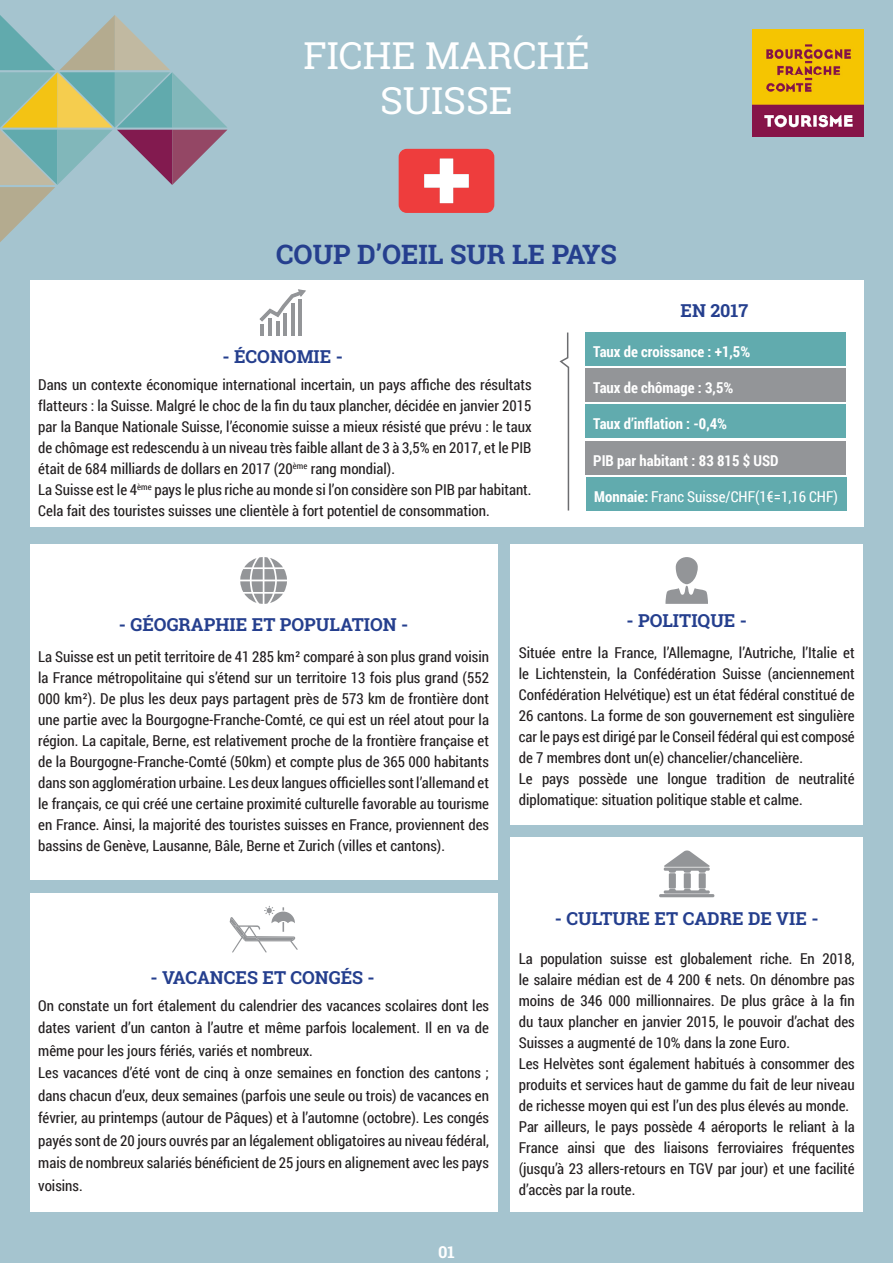
<style>
.page{position:relative;width:893px;height:1263px;background:#a5c4cf}
.page>*{position:absolute;margin:0;border:0;box-sizing:border-box;transform-origin:0 0}
.t1{font:37.5px/45px "Roboto Slab";color:#fff;text-align:center}
.t2{font:700 27px "Roboto Slab";color:#253f8e}
.t3{font:700 18px "Roboto Slab";color:#253f8e}
.t4{font:700 16.5px "Roboto Slab";color:#fff}
.t5{font:15px/21px "Roboto Condensed";color:#231f20;text-align:justify}
.t6{font:700 15px "Roboto Condensed";color:#fff}
.t7{font:15px "Roboto Condensed";color:#fff}
.s1{font-weight:700}
</style>
<div class="page">
<svg style="left:0;top:15px;width:227px;height:227px"></svg>
<img style="left:753px;top:30px;width:110px;height:106px">
<svg style="left:399px;top:149px;width:95px;height:64px;background:#ef5f5f"></svg>
<div style="left:30px;top:281px;width:833px;height:246px;background:#fff"></div>
<div style="left:30px;top:544px;width:467px;height:336px;background:#fff"></div>
<div style="left:30px;top:893px;width:467px;height:319px;background:#fff"></div>
<div style="left:510px;top:544px;width:353px;height:281px;background:#fff"></div>
<div style="left:510px;top:838px;width:353px;height:374px;background:#fff"></div>
<svg style="left:240px;top:557px;width:47px;height:47px"></svg>
<div style="left:684px;top:873px;width:7px;height:15px;background:#939598"></div>
<div style="left:699px;top:873px;width:7px;height:15px;background:#939598"></div>
<div style="left:669px;top:873px;width:7px;height:15px;background:#939598"></div>
<svg style="left:664px;top:889px;width:46px;height:5px"></svg>
<svg style="left:663px;top:850px;width:47px;height:23px"></svg>
<hr style="left:659px;top:894px;width:55px;height:3px;background:#939598">
<svg style="left:230px;top:906px;width:68px;height:47px"></svg>
<svg style="left:665px;top:557px;width:43px;height:47px"></svg>
<hr style="left:260px;top:325px;width:4px;height:11px;background:#939598">
<hr style="left:268px;top:319px;width:4px;height:17px;background:#939598">
<hr style="left:276px;top:322px;width:3px;height:14px;background:#939598">
<hr style="left:283px;top:313px;width:4px;height:23px;background:#939598">
<hr style="left:291px;top:304px;width:4px;height:32px;background:#939598">
<hr style="left:298px;top:300px;width:4px;height:36px;background:#939598">
<svg style="left:259px;top:289px;width:47px;height:33px"></svg>
<div style="left:585px;top:332px;width:260px;height:34px;background:#61abae"></div>
<div style="left:585px;top:369px;width:260px;height:33px;background:#939598"></div>
<div style="left:585px;top:405px;width:260px;height:33px;background:#61abae"></div>
<div style="left:585px;top:441px;width:260px;height:33px;background:#939598"></div>
<div style="left:586px;top:477px;width:260px;height:33px;background:#61abae"></div>
<svg style="left:559px;top:332px;width:11px;height:179px"></svg>
<h1 class="t1" style="left:303px;top:33px;width:288px">FICHE MARCHÉ<br>SUISSE</h1>
<p class="t2" style="left:276px;top:235px;width:342px">COUP D’OEIL SUR LE PAYS</p>
<p class="t3" style="left:680px;top:298px;width:69px">EN 2017</p>
<p class="t3" style="left:223px;top:344px;width:122px">- ÉCONOMIE -</p>
<p class="t5" style="left:38px;top:374px;width:495px">Dans un contexte économique international incertain, un pays affiche des résultats flatteurs : la Suisse. Malgré le choc de la fin du taux plancher, décidée en janvier 2015 par la Banque Nationale Suisse, l’économie suisse a mieux résisté que prévu : le taux de chômage est redescendu à un niveau très faible allant de 3 à 3,5% en 2017, et le PIB était de 684 milliards de dollars en 2017 (20<sup>ème</sup> rang mondial).</p>
<p class="t5" style="left:38px;top:479px;width:495px">La Suisse est le 4<sup>ème</sup> pays le plus riche au monde si l’on considère son PIB par habitant.<br>Cela fait des touristes suisses une clientèle à fort potentiel de consommation.</p>
<p class="t3" style="left:119px;top:612px;width:291px">- GÉOGRAPHIE ET POPULATION -</p>
<p class="t6" style="left:593px;top:341px;width:159px">Taux de croissance : +1,5%</p>
<p class="t6" style="left:593px;top:377px;width:142px">Taux de chômage : 3,5%</p>
<p class="t6" style="left:593px;top:413px;width:135px">Taux d’inflation : -0,4%</p>
<p class="t6" style="left:593px;top:450px;width:187px">PIB par habitant : 83 815 $ USD</p>
<p class="t7" style="left:594px;top:486px;width:245px"><span class="s1">Monnaie:</span> Franc Suisse/CHF(1€=1,16 CHF)</p>
<p class="t3" style="left:626px;top:608px;width:122px">- POLITIQUE -</p>
<p class="t5" style="left:38px;top:646px;width:452px">La Suisse est un petit territoire de 41 285 km² comparé à son plus grand voisin la France métropolitaine qui s’étend sur un territoire 13 fois plus grand (552<br>000 km²). De plus les deux pays partagent près de 573 km de frontière dont une partie avec la Bourgogne-Franche-Comté, ce qui est un réel atout pour la région. La capitale, Berne, est relativement proche de la frontière française et de la Bourgogne-Franche-Comté (50km) et compte plus de 365 000 habitants dans son agglomération urbaine. Les deux langues officielles sont l’allemand et le français, ce qui créé une certaine proximité culturelle favorable au tourisme en France. Ainsi, la majorité des touristes suisses en France, proviennent des bassins de Genève, Lausanne, Bâle, Berne et Zurich (villes et cantons).</p>
<p class="t3" style="left:150px;top:965px;width:226px">- VACANCES ET CONGÉS -</p>
<p class="t5" style="left:38px;top:994px;width:452px;line-height:22.5px">On constate un fort étalement du calendrier des vacances scolaires dont les dates varient d’un canton à l’autre et même parfois localement. Il en va de même pour les jours fériés, variés et nombreux.</p>
<p class="t5" style="left:38px;top:1061px;width:452px;line-height:22.5px">Les vacances d’été vont de cinq à onze semaines en fonction des cantons ; dans chacun d’eux, deux semaines (parfois une seule ou trois) de vacances en février, au printemps (autour de Pâques) et à l’automne (octobre). Les congés payés sont de 20 jours ouvrés par an légalement obligatoires au niveau fédéral, mais de nombreux salariés bénéficient de 25 jours en alignement avec les pays voisins.</p>
<p class="t4" style="left:438px;top:1241px;width:18px">01</p>
<p class="t5" style="left:519px;top:641px;width:337px">Située entre la France, l’Allemagne, l’Autriche, l’Italie et le Lichtenstein, la Confédération Suisse (anciennement Confédération Helvétique) est un état fédéral constitué de 26 cantons. La forme de son gouvernement est singulière car le pays est dirigé par le Conseil fédéral qui est composé de 7 membres dont un(e) chancelier/chancelière.</p>
<p class="t5" style="left:519px;top:767px;width:337px">Le pays possède une longue tradition de neutralité diplomatique: situation politique stable et calme.</p>
<p class="t3" style="left:555px;top:906px;width:265px">- CULTURE ET CADRE DE VIE -</p>
<p class="t5" style="left:519px;top:948px;width:337px">La population suisse est globalement riche. En 2018, le salaire médian est de 4 200 € nets. On dénombre pas moins de 346 000 millionnaires. De plus grâce à la fin du taux plancher en janvier 2015, le pouvoir d’achat des Suisses a augmenté de 10% dans la zone Euro.</p>
<p class="t5" style="left:519px;top:1053px;width:337px">Les Helvètes sont également habitués à consommer des produits et services haut de gamme du fait de leur niveau de richesse moyen qui est l’un des plus élevés au monde.</p>
<p class="t5" style="left:519px;top:1116px;width:337px">Par ailleurs, le pays possède 4 aéroports le reliant à la France ainsi que des liaisons ferroviaires fréquentes (jusqu’à 23 allers-retours en TGV par jour) et une facilité d’accès par la route.</p>
</div>
